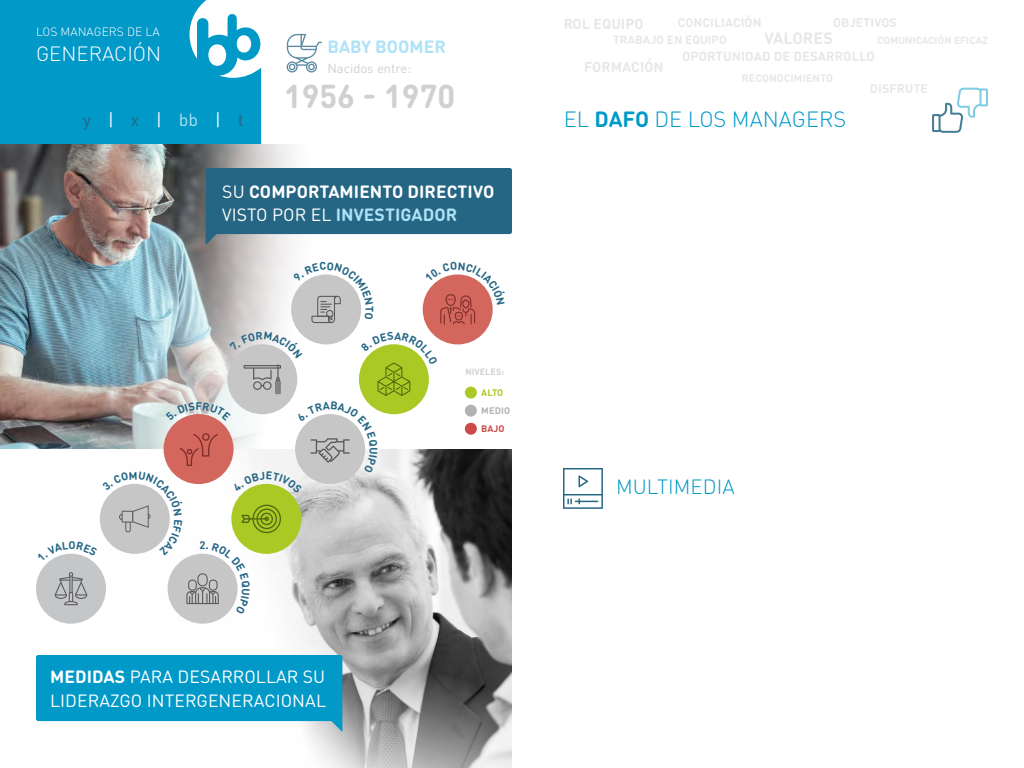
<style>
.page{position:relative;width:1024px;height:768px;background:#fff}
.page>*{position:absolute;margin:0;border:0;box-sizing:border-box;transform-origin:0 0}
.t1{font:700 32.7px "DIN Round Pro";color:#d0d0d0}
.t2{font:300 21.8px "DIN Round Pro";color:#0099c8}
.t3{font:300 20.4px "DIN Round Pro";letter-spacing:.005em;color:#0099c8}
.t4{font:300 20.4px "DIN Round Pro";color:#fff}
.t5{font:17.6px "DIN Pro";color:#256684}
.t6{font:17.5px/23.4px "DIN Round Pro";letter-spacing:.005em;color:#fff}
.t7{font:700 17.5px/23.4px "DIN Round Pro";letter-spacing:.005em;color:#fff}
.t8{font:700 17.5px "DIN Round Pro";letter-spacing:.005em;color:#aee2f6}
.t9{font:700 16.2px "DIN Round Pro";letter-spacing:.005em;color:#d0d0d0}
.t10{font:700 14.3px "DIN Round Pro";letter-spacing:.005em;color:#d0d0d0}
.t11{font:700 14.2px "DIN Round Pro";letter-spacing:.005em;color:#d0d0d0}
.t12{font:700 13.1px "DIN Round Pro";letter-spacing:.005em;color:#d0d0d0}
.t13{font:13px "DIN Pro";color:#d0d0d0}
.t14{font:700 12.5px "DIN Round Pro";letter-spacing:.005em;color:#d0d0d0}
.t15{font:700 12.4px "DIN Round Pro";letter-spacing:.005em;color:#d0d0d0}
.t16{font:300 12px "DIN Round Pro";letter-spacing:.005em;color:#fff}
.t17{font:700 11.7px "DIN Round Pro";letter-spacing:.005em;color:#d0d0d0}
.t18{font:700 10.8px "DIN Round Pro";letter-spacing:.005em;color:#d0d0d0}
.t19{font:700 10.2px "DIN Round Pro";letter-spacing:.005em;color:#d0d0d0}
.t20{font:700 9.5px "DIN Round Pro";letter-spacing:.005em;color:#b3b2b2}
.t21{font:700 9.5px "DIN Round Pro";color:#aac925}
.t22{font:700 9.5px "DIN Round Pro";color:#cb4a48}
.t23{font:700 9px "DIN Round Pro";letter-spacing:.005em;color:#d0d0d0}
.s1{color:#fff}
.s2{color:#b3e0ee}
.s3{font-weight:400}
.s4{color:#aee2f6}
.s5{font-weight:700}
</style>
<div class="page">
<img style="left:0;top:144px;width:430px;height:305px">
<img style="left:182px;top:449px;width:330px;height:319px">
<svg style="left:206px;top:168px;width:306px;height:77px;background:#417992"></svg>
<svg style="left:36px;top:655px;width:306px;height:77px;background:#23a6cf"></svg>
<div style="left:291px;top:274px;width:70px;height:70px;background:#c6c6c6;border-radius:50%"></div>
<div style="left:227px;top:344px;width:70px;height:70px;background:#c6c6c6;border-radius:50%"></div>
<div style="left:36px;top:554px;width:70px;height:70px;background:#c4c6c8;border-radius:50%"></div>
<div style="left:423px;top:274px;width:70px;height:70px;background:#d3675e;border-radius:50%"></div>
<div style="left:359px;top:344px;width:70px;height:70px;background:#aac925;border-radius:50%"></div>
<div style="left:168px;top:554px;width:70px;height:70px;background:#c6c6c6;border-radius:50%"></div>
<svg style="left:563px;top:468px;width:40px;height:41px"></svg>
<svg style="left:932px;top:88px;width:56px;height:45px"></svg>
<div style="left:465px;top:387px;width:12px;height:12px;background:#aac925;border-radius:50%"></div>
<div style="left:465px;top:405px;width:12px;height:12px;background:#b3b2b2;border-radius:50%"></div>
<div style="left:465px;top:423px;width:12px;height:12px;background:#cb4a48;border-radius:50%"></div>
<svg style="left:287px;top:34px;width:35px;height:39px"></svg>
<div style="left:0;top:0;width:261px;height:144px;background:#0099c8"></div>
<svg style="left:293px;top:262px;width:80px;height:61px"></svg>
<svg style="left:230px;top:332px;width:72px;height:62px"></svg>
<svg style="left:425px;top:262px;width:68px;height:63px"></svg>
<svg style="left:361px;top:332px;width:77px;height:64px"></svg>
<svg style="left:37px;top:402px;width:341px;height:212px"></svg>
<p class="t16" style="left:36px;top:24px;width:125px">LOS MANAGERS DE LA</p>
<p class="t4" style="left:36px;top:40px;width:127px">GENERACIÓN</p>
<p class="t5" style="left:83px;top:106px;width:162px">y <span class="s1">|</span> x <span class="s1">|</span> <span class="s2">bb</span> <span class="s1">|</span> t</p>
<p class="t8" style="left:327px;top:35px;width:120px">BABY BOOMER</p>
<p class="t13" style="left:327px;top:58px;width:86px">Nacidos entre:</p>
<p class="t1" style="left:284px;top:73px;width:173px">1956 - 1970</p>
<p class="t7" style="left:222px;top:179px;width:274px"><span class="s3">SU</span> COMPORTAMIENTO DIRECTIVO<br><span class="s3">VISTO POR EL</span> <span class="s4">INVESTIGADOR</span></p>
<p class="t14" style="left:678px;top:14px;width:85px">CONCILIACIÓN</p>
<p class="t10" style="left:563px;top:13px;width:82px">ROL EQUIPO</p>
<p class="t15" style="left:833px;top:14px;width:65px">OBJETIVOS</p>
<p class="t9" style="left:764px;top:27px;width:70px">VALORES</p>
<p class="t18" style="left:742px;top:70px;width:93px">RECONOCIMIENTO</p>
<p class="t19" style="left:877px;top:34px;width:112px">COMUNICACIÓN EFICAZ</p>
<p class="t17" style="left:613px;top:32px;width:115px">TRABAJO EN EQUIPO</p>
<p class="t11" style="left:584px;top:57px;width:81px">FORMACIÓN</p>
<p class="t12" style="left:682px;top:47px;width:194px">OPORTUNIDAD DE DESARROLLO</p>
<p class="t2" style="left:564px;top:105px;width:284px">EL <span class="s5">DAFO</span> DE LOS MANAGERS</p>
<p class="t15" style="left:870px;top:80px;width:60px">DISFRUTE</p>
<p class="t23" style="left:465px;top:366px;width:40px">NIVELES:</p>
<p class="t21" style="left:481px;top:386px;width:24px">ALTO</p>
<p class="t20" style="left:481px;top:404px;width:30px">MEDIO</p>
<p class="t22" style="left:481px;top:422px;width:25px">BAJO</p>
<p class="t3" style="left:616px;top:473px;width:120px">MULTIMEDIA</p>
<p class="t6" style="left:50px;top:665px;width:278px"><span class="s5">MEDIDAS</span> PARA DESARROLLAR SU<br>LIDERAZGO INTERGENERACIONAL</p>
</div>
